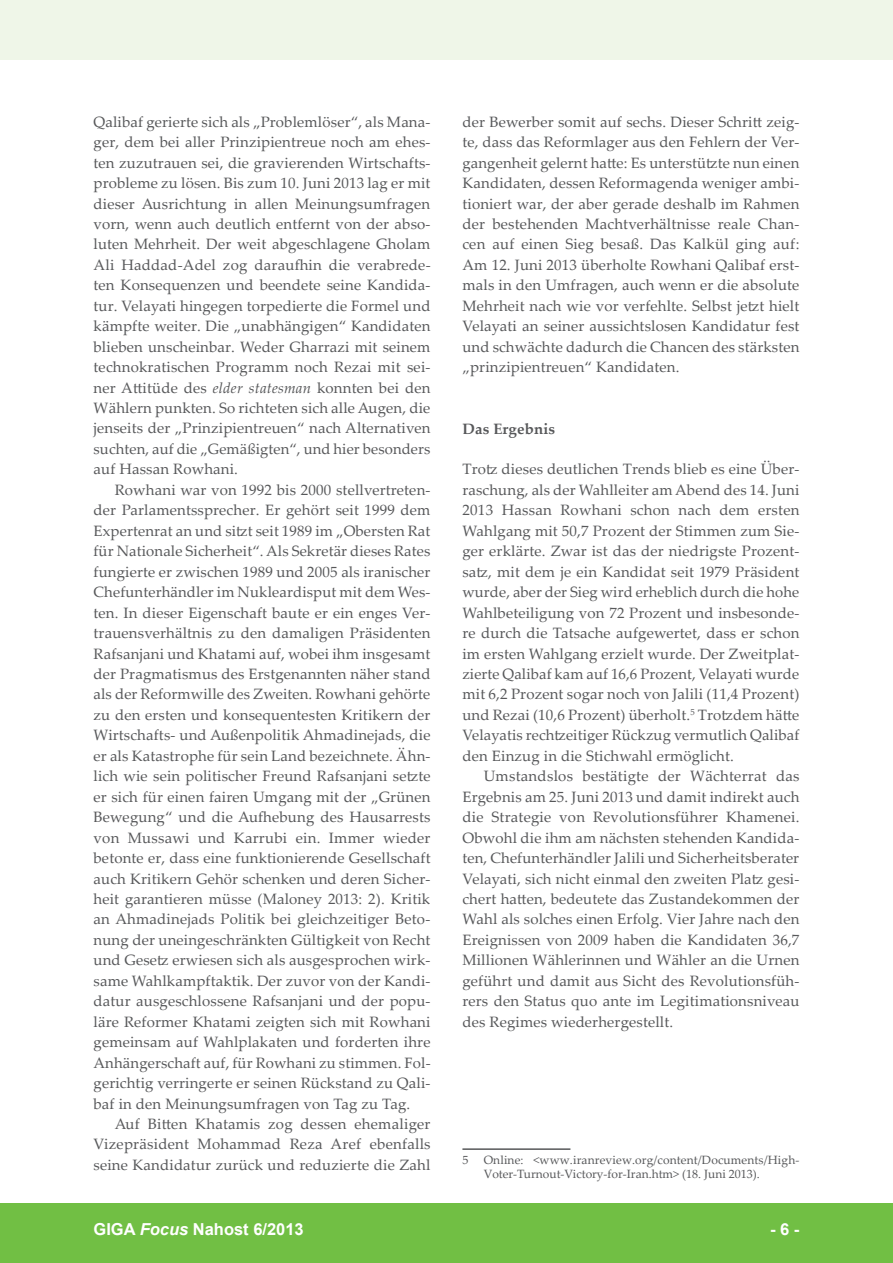
<style>
.page{position:relative;width:893px;height:1263px;background:#fff}
.page>*{position:absolute;margin:0;border:0;box-sizing:border-box;transform-origin:0 0}
.t1{font:700 16.5px "Arial";color:#fff}
.t2{font:15px/20.4px "Palatino Linotype";letter-spacing:.01em;color:#57585a;text-align:justify}
.t3{font:700 15px "Palatino Linotype";letter-spacing:.01em;color:#57585a}
.t4{font:12px/14.4px "Palatino Linotype";letter-spacing:.01em;color:#57585a}
.s1{font-style:italic}
</style>
<div class="page">
<div style="left:0;top:1203px;width:893px;height:60px;background:#71bf44"></div>
<div style="left:0;top:0;width:893px;height:60px;background:#eff6e8"></div>
<hr style="left:462px;top:1148px;width:108px;height:2px;background:#57585a">
<p class="t2" style="left:94px;top:111px;width:339px">Qalibaf gerierte sich als „Problemlöser“, als Mana&shy;ger, dem bei aller Prinzipientreue noch am ehes&shy;ten zuzutrauen sei, die gravierenden Wirtschafts&shy;probleme zu lösen. Bis zum 10. Juni 2013 lag er mit dieser Ausrichtung in allen Meinungsumfragen vorn, wenn auch deutlich entfernt von der abso&shy;luten Mehrheit. Der weit abgeschlagene Gholam Ali Haddad-Adel zog daraufhin die verabrede&shy;ten Konsequenzen und beendete seine Kandida&shy;tur. Velayati hingegen torpedierte die Formel und kämpfte weiter. Die „unabhängigen“ Kandidaten blieben unscheinbar. Weder Gharrazi mit seinem technokratischen Programm noch Rezai mit sei&shy;ner Attitüde des <span class="s1">elder statesman</span> konnten bei den Wählern punkten. So richteten sich alle Augen, die jenseits der „Prinzipientreuen“ nach Alternativen suchten, auf die „Gemäßigten“, und hier besonders auf Hassan Rowhani.</p>
<p class="t2" style="left:94px;top:479px;width:339px;text-indent:21px">Rowhani war von 1992 bis 2000 stellvertreten&shy;der Parlamentssprecher. Er gehört seit 1999 dem Expertenrat an und sitzt seit 1989 im „Obersten Rat für Nationale Sicherheit“. Als Sekretär dieses Rates fungierte er zwischen 1989 und 2005 als iranischer Chefunterhändler im Nukleardisput mit dem Wes&shy;ten. In dieser Eigenschaft baute er ein enges Ver&shy;trauensverhältnis zu den damaligen Präsidenten Rafsanjani und Khatami auf, wobei ihm insgesamt der Pragmatismus des Erstgenannten näher stand als der Reformwille des Zweiten. Rowhani gehörte zu den ersten und konsequentesten Kritikern der Wirtschafts- und Außenpolitik Ahmadinejads, die er als Katastrophe für sein Land bezeichnete. Ähn&shy;lich wie sein politischer Freund Rafsanjani setzte er sich für einen fairen Umgang mit der „Grünen Bewegung“ und die Aufhebung des Hausarrests von Mussawi und Karrubi ein. Immer wieder betonte er, dass eine funktionierende Gesellschaft auch Kritikern Gehör schenken und deren Sicher&shy;heit garantieren müsse (Maloney 2013: 2). Kritik an Ahmadinejads Politik bei gleichzeitiger Beto&shy;nung der uneingeschränkten Gültigkeit von Recht und Gesetz erwiesen sich als ausgesprochen wirk&shy;same Wahlkampftaktik. Der zuvor von der Kandi&shy;datur ausgeschlossene Rafsanjani und der popu&shy;läre Reformer Khatami zeigten sich mit Rowhani gemeinsam auf Wahlplakaten und forderten ihre Anhängerschaft auf, für Rowhani zu stimmen. Fol&shy;gerichtig verringerte er seinen Rückstand zu Qali&shy;baf in den Meinungsumfragen von Tag zu Tag.</p>
<p class="t2" style="left:94px;top:1113px;width:339px;text-indent:21px">Auf Bitten Khatamis zog dessen ehemaliger Vizepräsident Mohammad Reza Aref ebenfalls seine Kandidatur zurück und reduzierte die Zahl</p>
<p class="t2" style="left:462px;top:111px;width:339px">der Bewerber somit auf sechs. Dieser Schritt zeig&shy;te, dass das Reformlager aus den Fehlern der Ver&shy;gangenheit gelernt hatte: Es unterstützte nun einen Kandidaten, dessen Reformagenda weniger ambi&shy;tioniert war, der aber gerade deshalb im Rahmen der bestehenden Machtverhältnisse reale Chan&shy;cen auf einen Sieg besaß. Das Kalkül ging auf:<br>Am 12. Juni 2013 überholte Rowhani Qalibaf erst&shy;mals in den Umfragen, auch wenn er die absolute Mehrheit nach wie vor verfehlte. Selbst jetzt hielt Velayati an seiner aussichtslosen Kandidatur fest und schwächte dadurch die Chancen des stärksten „prinzipientreuen“ Kandidaten.</p>
<p class="t3" style="left:462px;top:418px;width:94px">Das Ergebnis</p>
<p class="t2" style="left:462px;top:459px;width:339px">Trotz dieses deutlichen Trends blieb es eine Über&shy;raschung, als der Wahlleiter am Abend des 14. Juni 2013 Hassan Rowhani schon nach dem ersten Wahlgang mit 50,7 Prozent der Stimmen zum Sie&shy;ger erklärte. Zwar ist das der niedrigste Prozent&shy;satz, mit dem je ein Kandidat seit 1979 Präsident wurde, aber der Sieg wird erheblich durch die hohe Wahlbeteiligung von 72 Prozent und insbesonde&shy;re durch die Tatsache aufgewertet, dass er schon im ersten Wahlgang erzielt wurde. Der Zweitplat&shy;zierte Qalibaf kam auf 16,6 Prozent, Velayati wurde mit 6,2 Prozent sogar noch von Jalili (11,4 Prozent) und Rezai (10,6 Prozent) überholt.<sup>5</sup> Trotzdem hätte Velayatis rechtzeitiger Rückzug vermutlich Qalibaf den Einzug in die Stichwahl ermöglicht.</p>
<p class="t2" style="left:462px;top:765px;width:339px;text-indent:21px">Umstandslos bestätigte der Wächterrat das Ergebnis am 25. Juni 2013 und damit indirekt auch die Strategie von Revolutionsführer Khamenei.<br>Obwohl die ihm am nächsten stehenden Kandida&shy;ten, Chefunterhändler Jalili und Sicherheitsberater Velayati, sich nicht einmal den zweiten Platz gesi&shy;chert hatten, bedeutete das Zustandekommen der Wahl als solches einen Erfolg. Vier Jahre nach den Ereignissen von 2009 haben die Kandidaten 36,7<br>Millionen Wählerinnen und Wähler an die Urnen geführt und damit aus Sicht des Revolutionsfüh&shy;rers den Status quo ante im Legitimationsniveau des Regimes wiederhergestellt.</p>
<p class="t4" style="left:462px;top:1152px;width:7px">5</p>
<p class="t4" style="left:484px;top:1152px;width:317px">Online: &lt;www.iranreview.org/content/Documents/High-<br>Voter-Turnout-Victory-for-Iran.htm&gt; (18. Juni 2013).</p>
<p class="t1" style="left:94px;top:1218px;width:212px">GIGA <span class="s1">Focus</span> Nahost 6/2013</p>
<p class="t1" style="left:770px;top:1218px;width:31px">- 6 -</p>
</div>
